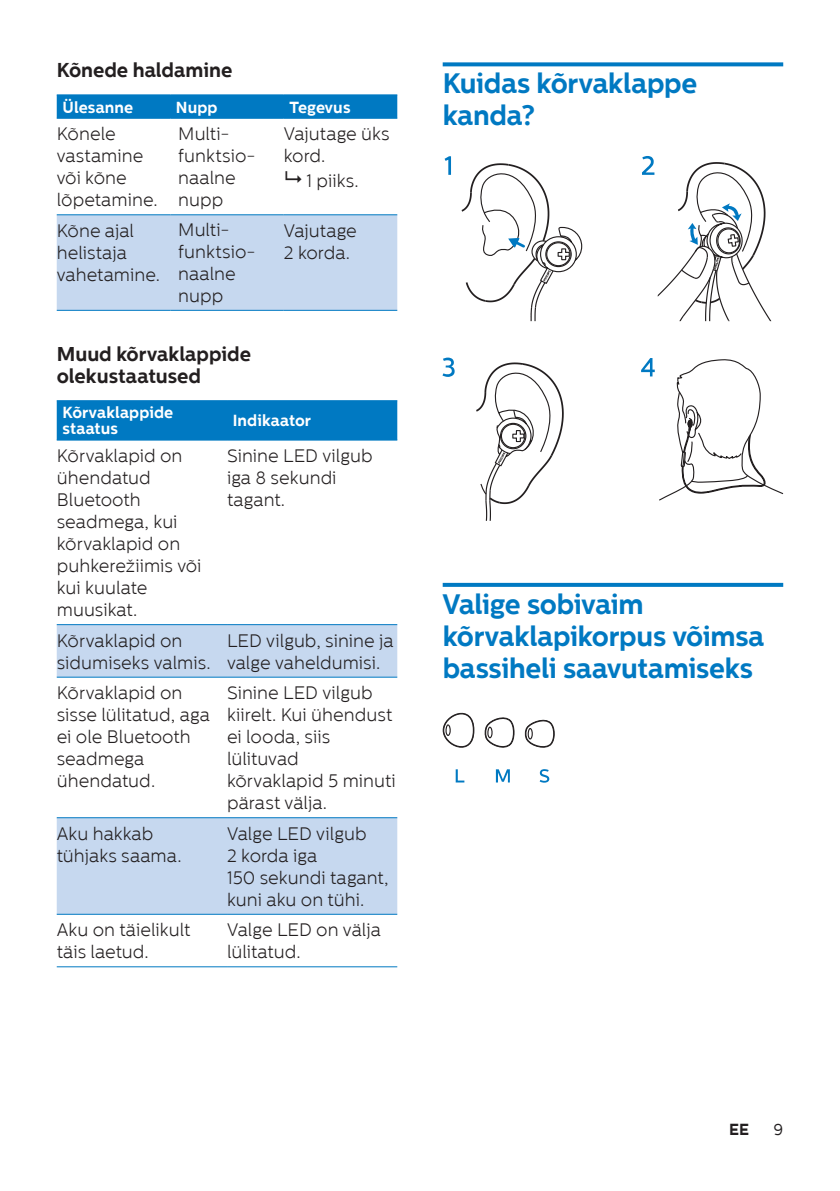
<style>
.page{position:relative;width:840px;height:1191px;background:#fff}
.page>*{position:absolute;margin:0;border:0;box-sizing:border-box;transform-origin:0 0}
.VIRSRAKSTS{font:700 28px/32px "Centrale Sans";letter-spacing:-.01em;color:#0079c2}
.bolds{font:700 20px/22px "Centrale Sans";color:#231f20}
.PARASTS{font:300 18px/22px "Centrale Sans";color:#231f20}
.AR_BULTU{font:300 18px "Centrale Sans";color:#231f20}
.t1{font:700 16px/16px "Centrale Sans";letter-spacing:.01em;color:#fff}
.t2{font:700 16px "Centrale Sans";color:#231f20}
.t3{font:16px "Centrale Sans";color:#231f20}
</style>
<div class="page">
<div style="left:57px;top:95px;width:340px;height:23px;background:#0079c2"></div>
<div style="left:57px;top:215px;width:340px;height:95px;background:#c6d8ef"></div>
<hr style="left:57px;top:214px;width:113px;height:1px;background:#0079c2">
<hr style="left:170px;top:214px;width:113px;height:1px;background:#0079c2">
<hr style="left:283px;top:214px;width:114px;height:1px;background:#0079c2">
<hr style="left:57px;top:310px;width:113px;height:1px;background:#0079c2">
<hr style="left:170px;top:310px;width:113px;height:1px;background:#0079c2">
<hr style="left:283px;top:310px;width:114px;height:1px;background:#0079c2">
<hr style="left:57px;top:94px;width:113px;height:1px;background:#0079c2">
<hr style="left:170px;top:94px;width:113px;height:1px;background:#0079c2">
<hr style="left:283px;top:94px;width:114px;height:1px;background:#0079c2">
<hr style="left:57px;top:118px;width:113px;height:1px;background:#0079c2">
<hr style="left:170px;top:118px;width:113px;height:1px;background:#0079c2">
<hr style="left:283px;top:118px;width:114px;height:1px;background:#0079c2">
<div style="left:57px;top:401px;width:340px;height:38px;background:#0079c2"></div>
<svg style="left:57px;top:625px;width:340px;height:288px;fill:#c6d8ef"></svg>
<hr style="left:57px;top:624px;width:170px;height:1px;background:#0079c2">
<hr style="left:227px;top:624px;width:170px;height:1px;background:#0079c2">
<hr style="left:57px;top:676px;width:170px;height:1px;background:#0079c2">
<hr style="left:227px;top:676px;width:170px;height:1px;background:#0079c2">
<hr style="left:57px;top:817px;width:170px;height:1px;background:#0079c2">
<hr style="left:227px;top:817px;width:170px;height:1px;background:#0079c2">
<hr style="left:57px;top:913px;width:170px;height:1px;background:#0079c2">
<hr style="left:227px;top:913px;width:170px;height:1px;background:#0079c2">
<hr style="left:57px;top:966px;width:170px;height:1px;background:#0079c2">
<hr style="left:227px;top:966px;width:170px;height:1px;background:#0079c2">
<hr style="left:57px;top:400px;width:170px;height:1px;background:#0079c2">
<hr style="left:227px;top:400px;width:170px;height:1px;background:#0079c2">
<hr style="left:57px;top:439px;width:170px;height:1px;background:#0079c2">
<hr style="left:227px;top:439px;width:170px;height:1px;background:#0079c2">
<svg style="left:442px;top:62px;width:340px;height:4px"></svg>
<svg style="left:442px;top:583px;width:340px;height:4px"></svg>
<svg style="left:444px;top:156px;width:7px;height:19px"></svg>
<svg style="left:442px;top:357px;width:12px;height:20px"></svg>
<svg style="left:642px;top:156px;width:129px;height:165px"></svg>
<svg style="left:461px;top:163px;width:121px;height:158px"></svg>
<svg style="left:476px;top:362px;width:87px;height:159px"></svg>
<svg style="left:641px;top:358px;width:143px;height:143px"></svg>
<svg style="left:442px;top:712px;width:113px;height:36px"></svg>
<svg style="left:455px;top:769px;width:9px;height:13px"></svg>
<svg style="left:495px;top:769px;width:14px;height:13px"></svg>
<svg style="left:539px;top:769px;width:10px;height:13px"></svg>
<p class="bolds" style="left:57px;top:59px;width:177px">Kõnede haldamine</p>
<p class="t1" style="left:62px;top:99px;width:72px">Ülesanne</p>
<p class="t1" style="left:176px;top:99px;width:43px">Nupp</p>
<p class="t1" style="left:289px;top:99px;width:63px">Tegevus</p>
<p class="PARASTS" style="left:57px;top:123px;width:102px">Kõnele vastamine või kõne lõpetamine.</p>
<p class="PARASTS" style="left:178px;top:122px;width:79px">Multi&shy;funktsio&shy;naalne nupp</p>
<p class="PARASTS" style="left:283px;top:123px;width:107px">Vajutage üks kord.</p>
<p class="AR_BULTU" style="left:306px;top:171px;width:54px">1 piiks.</p>
<p class="PARASTS" style="left:57px;top:219px;width:105px">Kõne ajal helistaja vahetamine.</p>
<p class="PARASTS" style="left:178px;top:219px;width:79px">Multi&shy;funktsio&shy;naalne nupp</p>
<p class="PARASTS" style="left:283px;top:219px;width:75px">Vajutage<br>2 korda.</p>
<p class="bolds" style="left:57px;top:343px;width:196px">Muud kõrvaklappide olekustaatused</p>
<p class="t1" style="left:62px;top:404px;width:112px">Kõrvaklappide staatus</p>
<p class="t1" style="left:232px;top:412px;width:80px">Indikaator</p>
<p class="PARASTS" style="left:57px;top:445px;width:146px">Kõrvaklapid on ühendatud<br>Bluetooth seadmega, kui kõrvaklapid on puhkerežiimis või kui kuulate muusikat.</p>
<p class="PARASTS" style="left:227px;top:445px;width:147px">Sinine LED vilgub iga 8 sekundi tagant.</p>
<p class="PARASTS" style="left:57px;top:629px;width:155px">Kõrvaklapid on sidumiseks valmis.</p>
<p class="PARASTS" style="left:227px;top:629px;width:168px">LED vilgub, sinine ja valge vaheldumisi.</p>
<p class="PARASTS" style="left:57px;top:682px;width:154px">Kõrvaklapid on sisse lülitatud, aga ei ole Bluetooth seadmega ühendatud.</p>
<p class="PARASTS" style="left:227px;top:682px;width:170px">Sinine LED vilgub kiirelt. Kui ühendust ei looda, siis lülituvad kõrvaklapid 5 minuti pärast välja.</p>
<p class="PARASTS" style="left:57px;top:822px;width:126px">Aku hakkab tühjaks saama.</p>
<p class="PARASTS" style="left:227px;top:822px;width:163px">Valge LED vilgub<br>2 korda iga<br>150 sekundi tagant, kuni aku on tühi.</p>
<p class="PARASTS" style="left:57px;top:919px;width:135px">Aku on täielikult täis laetud.</p>
<p class="PARASTS" style="left:227px;top:919px;width:155px">Valge LED on välja lülitatud.</p>
<p class="VIRSRAKSTS" style="left:442px;top:67px;width:256px">Kuidas kõrvaklappe kanda?</p>
<p class="VIRSRAKSTS" style="left:442px;top:587px;width:323px">Valige sobivaim kõrvaklapikorpus võimsa bassiheli saavutamiseks</p>
<p class="t2" style="left:728px;top:1119px;width:22px">EE</p>
<p class="t3" style="left:773px;top:1120px;width:11px">9</p>
</div>
